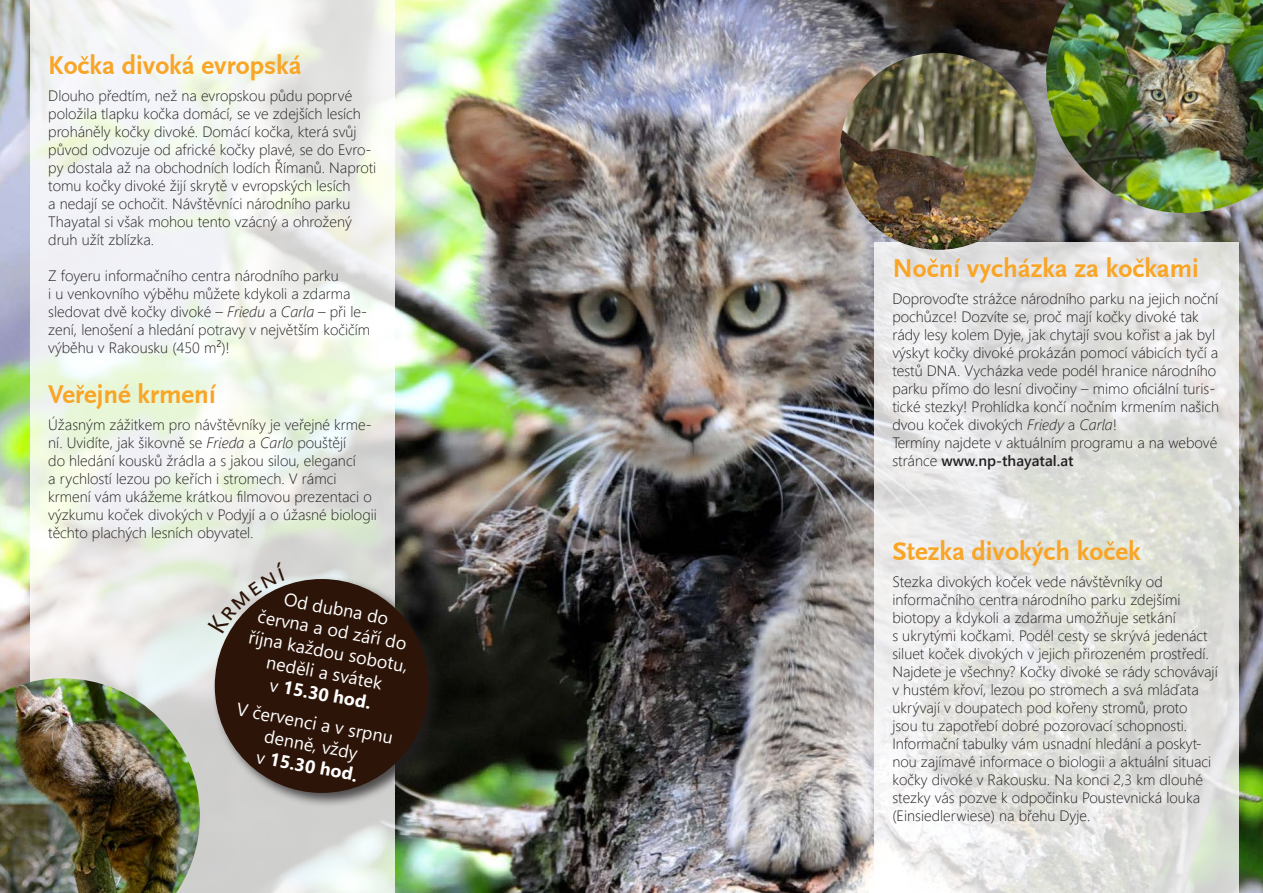
<style>
.page{position:relative;width:1263px;height:893px;background:#fff}
.page>*{position:absolute;margin:0;border:0;box-sizing:border-box;transform-origin:0 0}
.t1{font:700 27px "Scala Sans";color:#f9a526}
.t2{font:18px/21.6px "Segoe UI";color:#fff;text-align:center}
.t3{font:300 15px/18px "Segoe UI";color:#231f20}
.s1{font-style:italic}
.s2{font-weight:700}
.s3{font-weight:600}
</style>
<div class="page">
<img style="left:0;top:0;width:1263px;height:893px">
<svg style="left:31px;top:0;width:364px;height:893px"></svg>
<svg style="left:875px;top:242px;width:364px;height:651px"></svg>
<div style="left:212px;top:576px;width:232px;height:232px;background:#231f20;opacity:.75"></div>
<div style="left:215px;top:579px;width:214px;height:214px;background:#2d1408;border-radius:50%"></div>
<img style="left:0;top:678px;width:200px;height:215px">
<img style="left:1046px;top:0;width:217px;height:213px">
<img style="left:840px;top:53px;width:197px;height:197px;border-radius:98px">
<svg style="left:81px;top:56px;width:7px;height:5px"></svg>
<svg style="left:929px;top:259px;width:8px;height:4px"></svg>
<svg style="left:1136px;top:259px;width:7px;height:4px"></svg>
<svg style="left:1106px;top:541px;width:8px;height:5px"></svg>
<svg style="left:76px;top:385px;width:8px;height:4px"></svg>
<svg style="left:208px;top:562px;width:79px;height:71px"></svg>
<p class="t1" style="left:48px;top:51px;width:255px">Kocka divoká evropská</p>
<p class="t3" style="left:48px;top:85px;width:330px">Dlouho předtím, než na evropskou půdu poprvé položila tlapku kočka domácí, se ve zdejších lesích proháněly kočky divoké. Domácí kočka, která svůj původ odvozuje od africké kočky plavé, se do Evro&shy;py dostala až na obchodních lodích Římanů. Naproti tomu kočky divoké žijí skrytě v evropských lesích<br>a nedají se ochočit. Návštěvníci národního parku Thayatal si však mohou tento vzácný a ohrožený druh užít zblízka.</p>
<p class="t3" style="left:48px;top:265px;width:323px">Z foyeru informačního centra národního parku<br>i u venkovního výběhu můžete kdykoli a zdarma sledovat dvě kočky divoké – <span class="s1">Friedu</span> a <span class="s1">Carla</span> – při le&shy;zení, lenošení a hledání potravy v největším kočičím výběhu v Rakousku (450 m²)!</p>
<p class="t1" style="left:48px;top:380px;width:169px">Verejné krmení</p>
<p class="t3" style="left:48px;top:414px;width:330px">Úžasným zážitkem pro návštěvníky je veřejné krme&shy;ní. Uvidíte, jak šikovně se <span class="s1">Frieda</span> a <span class="s1">Carlo</span> pouštějí<br>do hledání kousků žrádla a s jakou silou, elegancí<br>a rychlostí lezou po keřích i stromech. V rámci krmení vám ukážeme krátkou filmovou prezentaci o výzkumu koček divokých v Podyjí a o úžasné biologii těchto plachých lesních obyvatel.</p>
<p class="t2" style="left:259px;top:582px;width:163px;rotate:10deg">Od dubna do června a od září do října každou sobotu, neděli a svátek<br>v <span class="s2">15.30 hod.</span></p>
<p class="t2" style="left:239px;top:697px;width:160px;rotate:10deg">V červenci a v srpnu denně, vždy<br>v <span class="s2">15.30 hod.</span></p>
<p class="t1" style="left:892px;top:254px;width:308px">Nocní vycházka za kockami</p>
<p class="t3" style="left:892px;top:288px;width:328px">Doprovoďte strážce národního parku na jejich noční pochůzce! Dozvíte se, proč mají kočky divoké tak rády lesy kolem Dyje, jak chytají svou kořist a jak byl výskyt kočky divoké prokázán pomocí vábicích tyčí a testů DNA. Vycházka vede podél hranice národního parku přímo do lesní divočiny – mimo oficiální turis&shy;tické stezky! Prohlídka končí nočním krmením našich dvou koček divokých <span class="s1">Friedy</span> a <span class="s1">Carla</span>!</p>
<p class="t3" style="left:892px;top:432px;width:326px">Termíny najdete v aktuálním programu a na webové stránce <span class="s3">www.np-thayatal.at</span></p>
<p class="t1" style="left:892px;top:537px;width:250px">Stezka divokých kocek</p>
<p class="t3" style="left:892px;top:571px;width:327px">Stezka divokých koček vede návštěvníky od informačního centra národního parku zdejšími biotopy a kdykoli a zdarma umožňuje setkání<br>s ukrytými kočkami. Podél cesty se skrývá jedenáct siluet koček divokých v jejich přirozeném prostředí.<br>Najdete je všechny? Kočky divoké se rády schovávají v hustém křoví, lezou po stromech a svá mláďata ukrývají v doupatech pod kořeny stromů, proto<br>jsou tu zapotřebí dobré pozorovací schopnosti.<br>Informační tabulky vám usnadní hledání a poskyt&shy;nou zajímavé informace o biologii a aktuální situaci kočky divoké v Rakousku. Na konci 2,3 km dlouhé stezky vás pozve k odpočinku Poustevnická louka (Einsiedlerwiese) na břehu Dyje.</p>
</div>
